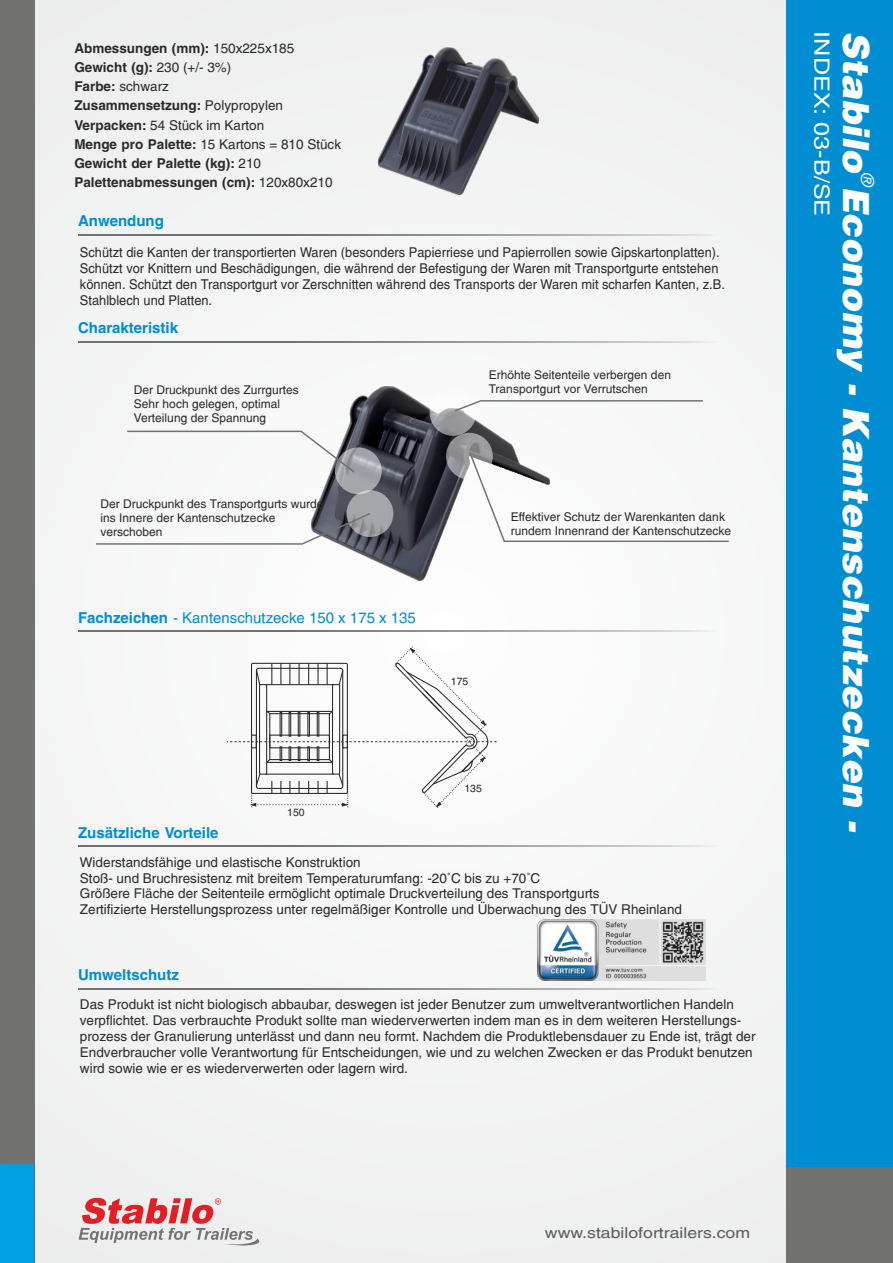
<style>
.page{position:relative;width:893px;height:1263px;background:#fff}
.page>*{position:absolute;margin:0;border:0;box-sizing:border-box;transform-origin:0 0}
.t1{font:italic 900 36px "Switzerland";letter-spacing:-.01em;color:#fefefe}
.t2{font:21px "Switzerland";color:#fefefe;scale:1.2 1}
.t3{font:italic 18px "Switzerland";color:#fefefe}
.t4{font:700 15px "Switzerland";color:#008dd2}
.t5{font:15px "Switzerland";color:#008dd2}
.t6{font:15px "Switzerland";color:#5b5b5b;scale:1.18 1}
.t7{font:13.5px/15.9px "Switzerland";color:#2b2a29}
.t8{font:13.5px/15.9px "Switzerland";color:#2b2a29;scale:.95 1}
.t9{font:700 13.5px/19.2px "Switzerland";color:#2b2a29}
.t10{font:12px/14.1px "Switzerland";color:#2b2a29}
.t11{font:10.5px "Switzerland";color:#2b2a29}
.s1{font-weight:400}
.s2{font-weight:700}
</style>
<div class="page">
<div style="left:0;top:0;width:891px;height:1263px;background:#f4f4f4"></div>
<div style="left:787px;top:0;width:106px;height:1184px;background:#008dd2"></div>
<div style="left:0;top:0;width:34px;height:1263px;background:#727271"></div>
<div style="left:787px;top:1167px;width:106px;height:96px;background:#727271"></div>
<hr style="left:78px;top:234px;width:673px;height:2px;background:#727271">
<hr style="left:78px;top:341px;width:673px;height:2px;background:#727271">
<hr style="left:78px;top:630px;width:673px;height:2px;background:#727271">
<hr style="left:78px;top:845px;width:673px;height:2px;background:#727271">
<div style="left:0;top:1164px;width:34px;height:99px;background:#00a0e3"></div>
<svg style="left:79px;top:1198px;width:180px;height:48px"></svg>
<hr style="left:78px;top:988px;width:673px;height:1px;background:#727271">
<img style="left:379px;top:48px;width:160px;height:147px">
<img style="left:314px;top:387px;width:202px;height:194px">
<div style="left:446px;top:433px;width:47px;height:46px;background:#fefefe;border-radius:50%;opacity:.5"></div>
<div style="left:430px;top:389px;width:46px;height:47px;background:#fefefe;border-radius:50%;opacity:.5"></div>
<svg style="left:453px;top:399px;width:250px;height:14px"></svg>
<svg style="left:468px;top:452px;width:261px;height:91px"></svg>
<div style="left:347px;top:490px;width:46px;height:47px;background:#fefefe;border-radius:50%;opacity:.5"></div>
<svg style="left:96px;top:512px;width:276px;height:33px"></svg>
<div style="left:335px;top:447px;width:47px;height:47px;background:#fefefe;border-radius:50%;opacity:.5"></div>
<svg style="left:127px;top:430px;width:229px;height:44px"></svg>
<img style="left:538px;top:919px;width:168px;height:61px">
<svg style="left:227px;top:646px;width:269px;height:162px"></svg>
<p class="t9" style="left:74px;top:39px;width:268px">Abmessungen (mm): <span class="s1">150x225x185<br></span>Gewicht (g): <span class="s1">230 (+/- 3%)<br></span>Farbe: <span class="s1">schwarz<br></span>Zusammensetzung: <span class="s1">Polypropylen<br></span>Verpacken: <span class="s1">54 Stück im Karton<br></span>Menge pro Palette: <span class="s1">15 Kartons = 810 Stück<br></span>Gewicht der Palette (kg): <span class="s1">210<br></span>Palettenabmessungen (cm): <span class="s1">120x80x210</span></p>
<p class="t4" style="left:78px;top:215px;width:87px">Anwendung</p>
<p class="t8" style="left:80px;top:246px;width:680px">Schützt die Kanten der transportierten Waren (besonders Papierriese und Papierrollen sowie Gipskartonplatten).<br>Schützt vor Knittern und Beschädigungen, die während der Befestigung der Waren mit Transportgurte entstehen können. Schützt den Transportgurt vor Zerschnitten während des Transports der Waren mit scharfen Kanten, z.B.<br>Stahlblech und Platten.</p>
<p class="t4" style="left:78px;top:322px;width:102px">Charakteristik</p>
<p class="t10" style="left:134px;top:384px;width:166px">Der Druckpunkt des Zurrgurtes<br>Sehr hoch gelegen, optimal<br>Verteilung der Spannung</p>
<p class="t10" style="left:100px;top:497px;width:225px">Der Druckpunkt des Transportgurts wurde ins Innere der Kantenschutzecke verschoben</p>
<p class="t5" style="left:78px;top:611px;width:339px"><span class="s2">Fachzeichen</span> - Kantenschutzecke 150 x 175 x 135</p>
<p class="t10" style="left:489px;top:369px;width:184px">Erhöhte Seitenteile verbergen den<br>Transportgurt vor Verrutschen</p>
<p class="t10" style="left:511px;top:510px;width:222px">Effektiver Schutz der Warenkanten dank rundem Innenrand der Kantenschutzecke</p>
<p class="t11" style="left:451px;top:677px;width:19px">175</p>
<p class="t4" style="left:78px;top:826px;width:142px">Zusätzliche Vorteile</p>
<p class="t11" style="left:287px;top:808px;width:19px">150</p>
<p class="t11" style="left:464px;top:784px;width:19px">135</p>
<p class="t7" style="left:80px;top:855px;width:604px">Widerstandsfähige und elastische Konstruktion<br>Stoß- und Bruchresistenz mit breitem Temperaturumfang: -20˚C bis zu +70˚C<br>Größere Fläche der Seitenteile ermöglicht optimale Druckverteilung des Transportgurts<br>Zertifizierte Herstellungsprozess unter regelmäßiger Kontrolle und Überwachung des TÜV Rheinland</p>
<p class="t4" style="left:78px;top:968px;width:102px">Umweltschutz</p>
<p class="t7" style="left:80px;top:998px;width:677px">Das Produkt ist nicht biologisch abbaubar, deswegen ist jeder Benutzer zum umweltverantwortlichen Handeln verpflichtet. Das verbrauchte Produkt sollte man wiederverwerten indem man es in dem weiteren Herstellungs&shy;prozess der Granulierung unterlässt und dann neu formt. Nachdem die Produktlebensdauer zu Ende ist, trägt der Endverbraucher volle Verantwortung für Entscheidungen, wie und zu welchen Zwecken er das Produkt benutzen wird sowie wie er es wiederverwerten oder lagern wird.</p>
<h2 class="t2" style="left:831px;top:31px;width:156px;rotate:90deg">INDEX: 03-B/SE</h2>
<h1 class="t1" style="left:873px;top:31px;width:802px;rotate:90deg">Stabilo Economy - Kantenschutzecken -</h1>
<h3 class="t3" style="left:875px;top:172px;width:17px;rotate:90deg">®</h3>
<p class="t6" style="left:545px;top:1226px;width:175px">www.stabilofortrailers.com</p>
</div>
